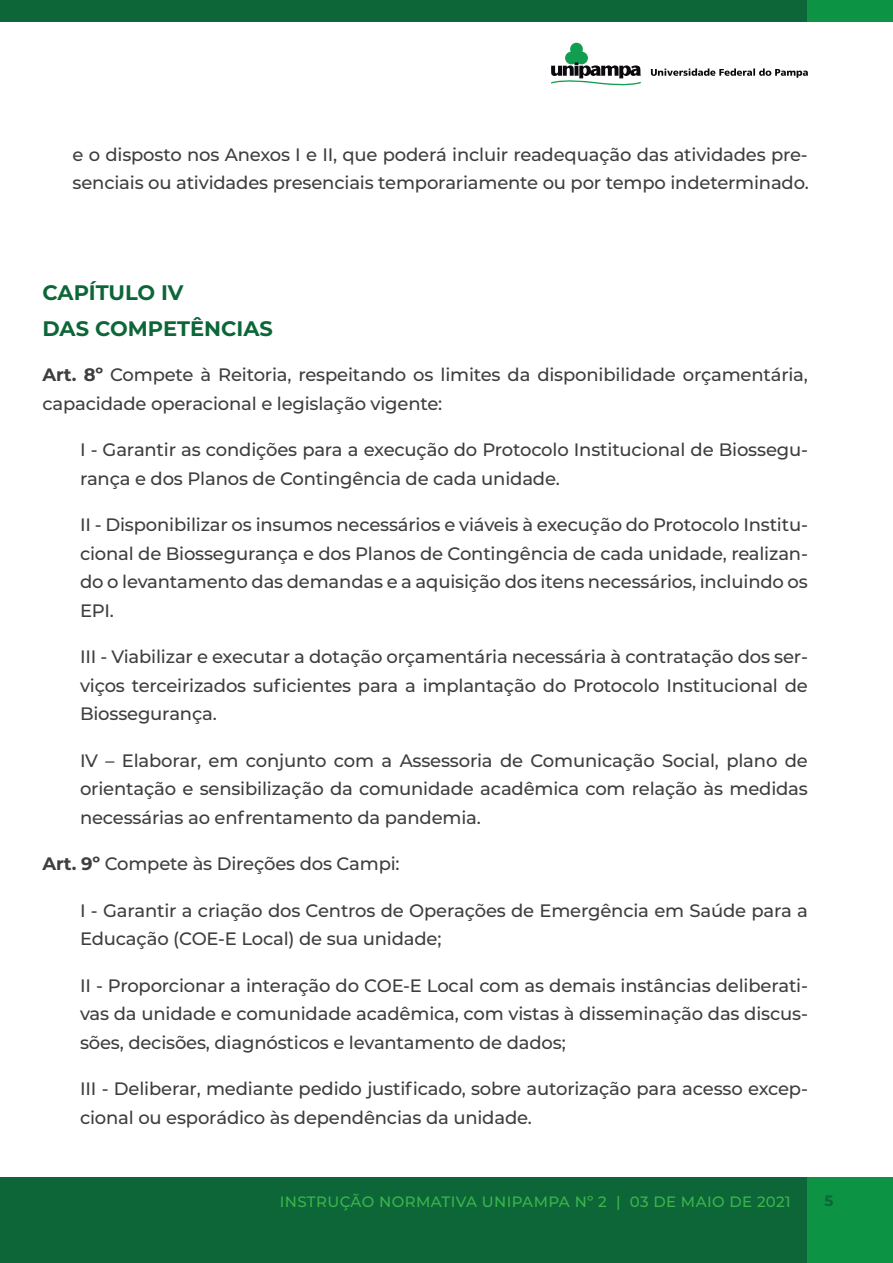
<style>
.page{position:relative;width:893px;height:1263px;background:#fff}
.page>*{position:absolute;margin:0;border:0;box-sizing:border-box;transform-origin:0 0}
.t1{font:700 21px/36px "Montserrat";color:#0c6638}
.t2{font:500 18px/28.5px "Montserrat";letter-spacing:-.01em;color:#3e3e3f}
.t3{font:500 15px "Montserrat";letter-spacing:.025em;color:#3ab54a}
.t4{font:700 15px "Montserrat";color:#0c6638}
.s1{font-weight:700}
</style>
<div class="page">
<div style="left:0;top:1178px;width:808px;height:85px;background:#0c6638"></div>
<div style="left:808px;top:1178px;width:85px;height:85px;background:#0d9344"></div>
<div style="left:0;top:0;width:808px;height:21px;background:#0c6638"></div>
<div style="left:808px;top:0;width:85px;height:21px;background:#0d9344"></div>
<svg style="left:551px;top:43px;width:257px;height:43px"></svg>
<p class="t2" style="left:73px;top:139px;width:738px">e o disposto nos Anexos I e II, que poderá incluir readequação das atividades pre&shy;senciais ou atividades presenciais temporariamente ou por tempo indeterminado.</p>
<p class="t1" style="left:43px;top:274px;width:232px">CAPÍTULO IV<br>DAS COMPETÊNCIAS</p>
<p class="t2" style="left:43px;top:360px;width:767px"><span class="s1">Art. 8º</span> Compete à Reitoria, respeitando os limites da disponibilidade orçamentária, capacidade operacional e legislação vigente:</p>
<p class="t2" style="left:80px;top:435px;width:729px">I - Garantir as condições para a execução do Protocolo Institucional de Biossegu&shy;rança e dos Planos de Contingência de cada unidade.</p>
<p class="t2" style="left:80px;top:510px;width:729px;text-align:justify">II - Disponibilizar os insumos necessários e viáveis à execução do Protocolo Institu&shy;cional de Biossegurança e dos Planos de Contingência de cada unidade, realizan&shy;do o levantamento das demandas e a aquisição dos itens necessários, incluindo os EPI.</p>
<p class="t2" style="left:80px;top:642px;width:729px;text-align:justify">III - Viabilizar e executar a dotação orçamentária necessária à contratação dos ser&shy;viços terceirizados suficientes para a implantação do Protocolo Institucional de Biossegurança.</p>
<p class="t2" style="left:80px;top:745px;width:729px;text-align:justify">IV – Elaborar, em conjunto com a Assessoria de Comunicação Social, plano de orientação e sensibilização da comunidade acadêmica com relação às medidas necessárias ao enfrentamento da pandemia.</p>
<p class="t2" style="left:43px;top:849px;width:359px"><span class="s1">Art. 9º</span> Compete às Direções dos Campi:</p>
<p class="t2" style="left:80px;top:895px;width:729px">I - Garantir a criação dos Centros de Operações de Emergência em Saúde para a<br>Educação (COE-E Local) de sua unidade;</p>
<p class="t2" style="left:80px;top:970px;width:729px;text-align:justify">II - Proporcionar a interação do COE-E Local com as demais instâncias deliberati&shy;vas da unidade e comunidade acadêmica, com vistas à disseminação das discus&shy;sões, decisões, diagnósticos e levantamento de dados;</p>
<p class="t2" style="left:80px;top:1074px;width:729px">III - Deliberar, mediante pedido justificado, sobre autorização para acesso excep&shy;cional ou esporádico às dependências da unidade.</p>
<p class="t3" style="left:280px;top:1191px;width:512px">INSTRUÇÃO NORMATIVA UNIPAMPA Nº 2 | 03 DE MAIO DE 2021</p>
<p class="t4" style="left:824px;top:1190px;width:10px">5</p>
</div>
